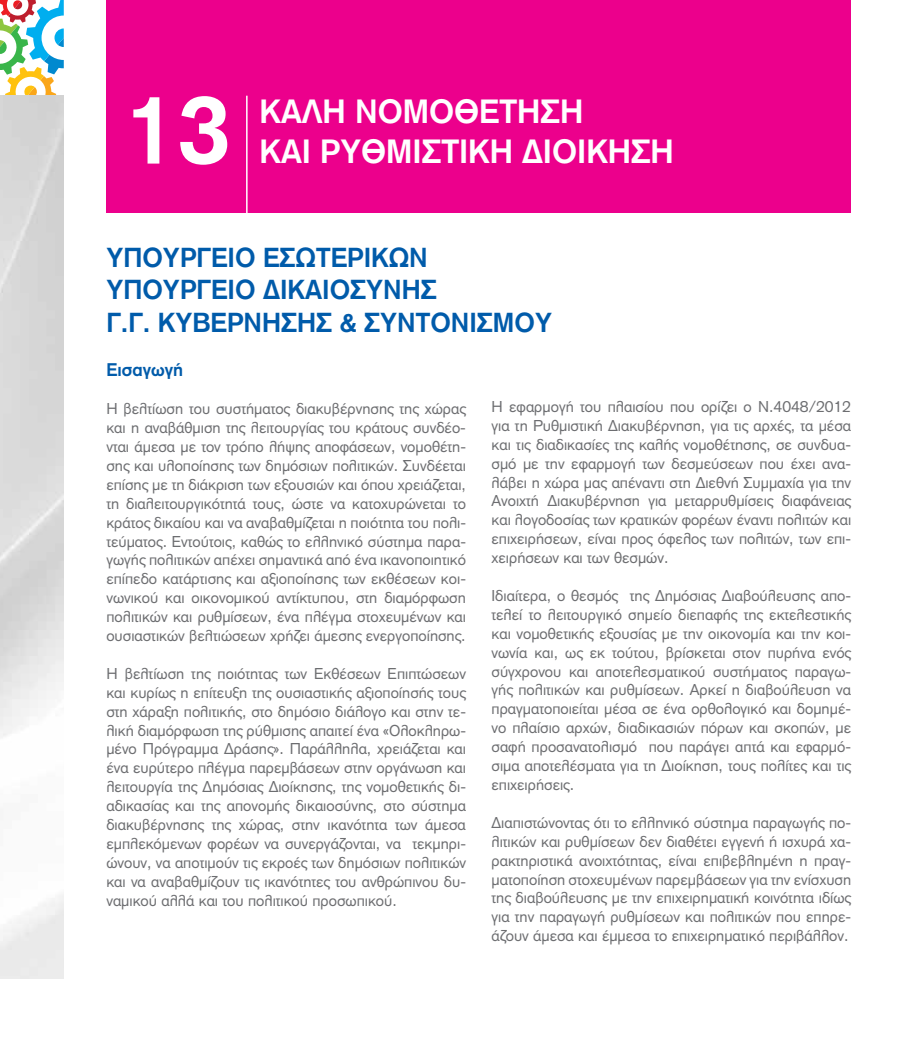
<style>
.page{position:relative;width:915px;height:1042px;background:#fff}
.page>*{position:absolute;margin:0;border:0;box-sizing:border-box;transform-origin:0 0}
.t1{font:700 97.5px "PF Akzidenz";color:#fff}
.t2{font:700 33px "PF Akzidenz";color:#fff}
.t3{font:700 27px/32.4px "PF Akzidenz";color:#005baa}
.t4{font:700 18px "PF Akzidenz";color:#005baa}
.t5{font:15.75px/18.9px "PF Akzidenz";color:#6d6e71;text-align:justify}
</style>
<div class="page">
<svg style="left:0;top:0;width:64px;height:96px"></svg>
<div style="left:106px;top:0;width:744px;height:213px;background:#ec008c"></div>
<hr style="left:246px;top:96px;width:1px;height:118px;background:#fff">
<h1 class="t1" style="left:122px;top:72px;width:110px">13</h1>
<h2 class="t2" style="left:259px;top:92px;width:325px">ΚΑΛΗ ΝΟΜΟΘΕΤΗΣΗ</h2>
<h2 class="t2" style="left:259px;top:131px;width:415px">ΚΑΙ ΡΥΘΜΙΣΤΙΚΗ ∆ΙΟΙΚΗΣΗ</h2>
<h3 class="t3" style="left:106px;top:241px;width:447px">ΥΠΟΥΡΓΕΙΟ ΕΣΩΤΕΡΙΚΩΝ<br>ΥΠΟΥΡΓΕΙΟ ∆ΙΚΑΙΟΣΥΝΗΣ<br>Γ.Γ. ΚΥΒΕΡΝΗΣΗΣ &amp; ΣΥΝΤΟΝΙΣΜΟΥ</h3>
<p class="t4" style="left:106px;top:359px;width:78px">Εισαγωγή</p>
<p class="t5" style="left:106px;top:399px;width:361px">Η βελτίωση του συστήµατος διακυβέρνησης της χώρας και η αναβάθµιση της λειτουργίας του κράτους συνδέο&shy;νται άµεσα µε τον τρόπο λήψης αποφάσεων, νοµοθέτη&shy;σης και υλοποίησης των δηµόσιων πολιτικών. Συνδέεται επίσης µε τη διάκριση των εξουσιών και όπου χρειάζεται, τη διαλειτουργικότητά τους, ώστε να κατοχυρώνεται το κράτος δικαίου και να αναβαθµίζεται η ποιότητα του πολι&shy;τεύµατος. Εντούτοις, καθώς το ελληνικό σύστηµα παρα&shy;γωγής πολιτικών απέχει σηµαντικά από ένα ικανοποιητικό επίπεδο κατάρτισης και αξιοποίησης των εκθέσεων κοι&shy;νωνικού και οικονοµικού αντίκτυπου, στη διαµόρφωση πολιτικών και ρυθµίσεων, ένα πλέγµα στοχευµένων και ουσιαστικών βελτιώσεων χρήζει άµεσης ενεργοποίησης.</p>
<p class="t5" style="left:106px;top:664px;width:361px">Η βελτίωση της ποιότητας των Εκθέσεων Επιπτώσεων και κυρίως η επίτευξη της ουσιαστικής αξιοποίησής τους στη χάραξη πολιτικής, στο δηµόσιο διάλογο και στην τε&shy;λική διαµόρφωση της ρύθµισης απαιτεί ένα «Ολοκληρω&shy;µένο Πρόγραµµα ∆ράσης». Παράλληλα, χρειάζεται και ένα ευρύτερο πλέγµα παρεµβάσεων στην οργάνωση και λειτουργία της ∆ηµόσιας ∆ιοίκησης, της νοµοθετικής δι&shy;αδικασίας και της απονοµής δικαιοσύνης, στο σύστηµα διακυβέρνησης της χώρας, στην ικανότητα των άµεσα εµπλεκόµενων φορέων να συνεργάζονται, να τεκµηρι&shy;ώνουν, να αποτιµούν τις εκροές των δηµόσιων πολιτικών και να αναβαθµίζουν τις ικανότητες του ανθρώπινου δυ&shy;ναµικού αλλά και του πολιτικού προσωπικού.</p>
<p class="t5" style="left:491px;top:397px;width:361px">Η εφαρµογή του πλαισίου που ορίζει ο Ν.4048/2012 για τη Ρυθµιστική ∆ιακυβέρνηση, για τις αρχές, τα µέσα και τις διαδικασίες της καλής νοµοθέτησης, σε συνδυα&shy;σµό µε την εφαρµογή των δεσµεύσεων που έχει ανα&shy;λάβει η χώρα µας απέναντι στη ∆ιεθνή Συµµαχία για την Ανοιχτή ∆ιακυβέρνηση για µεταρρυθµίσεις διαφάνειας και λογοδοσίας των κρατικών φορέων έναντι πολιτών και επιχειρήσεων, είναι προς όφελος των πολιτών, των επι&shy;χειρήσεων και των θεσµών.</p>
<p class="t5" style="left:491px;top:586px;width:361px">Ιδιαίτερα, ο θεσµός της ∆ηµόσιας ∆ιαβούλευσης απο&shy;τελεί το λειτουργικό σηµείο διεπαφής της εκτελεστικής και νοµοθετικής εξουσίας µε την οικονοµία και την κοι&shy;νωνία και, ως εκ τούτου, βρίσκεται στον πυρήνα ενός σύγχρονου και αποτελεσµατικού συστήµατος παραγω&shy;γής πολιτικών και ρυθµίσεων. Αρκεί η διαβούλευση να πραγµατοποιείται µέσα σε ένα ορθολογικό και δοµηµέ&shy;νο πλαίσιο αρχών, διαδικασιών πόρων και σκοπών, µε σαφή προσανατολισµό που παράγει απτά και εφαρµό&shy;σιµα αποτελέσµατα για τη ∆ιοίκηση, τους πολίτες και τις επιχειρήσεις.</p>
<p class="t5" style="left:491px;top:813px;width:361px">∆ιαπιστώνοντας ότι το ελληνικό σύστηµα παραγωγής πο&shy;λιτικών και ρυθµίσεων δεν διαθέτει εγγενή ή ισχυρά χα&shy;ρακτηριστικά ανοιχτότητας, είναι επιβεβληµένη η πραγ&shy;µατοποίηση στοχευµένων παρεµβάσεων για την ενίσχυση της διαβούλευσης µε την επιχειρηµατική κοινότητα ιδίως για την παραγωγή ρυθµίσεων και πολιτικών που επηρε&shy;άζουν άµεσα και έµµεσα το επιχειρηµατικό περιβάλλον.</p>
</div>
